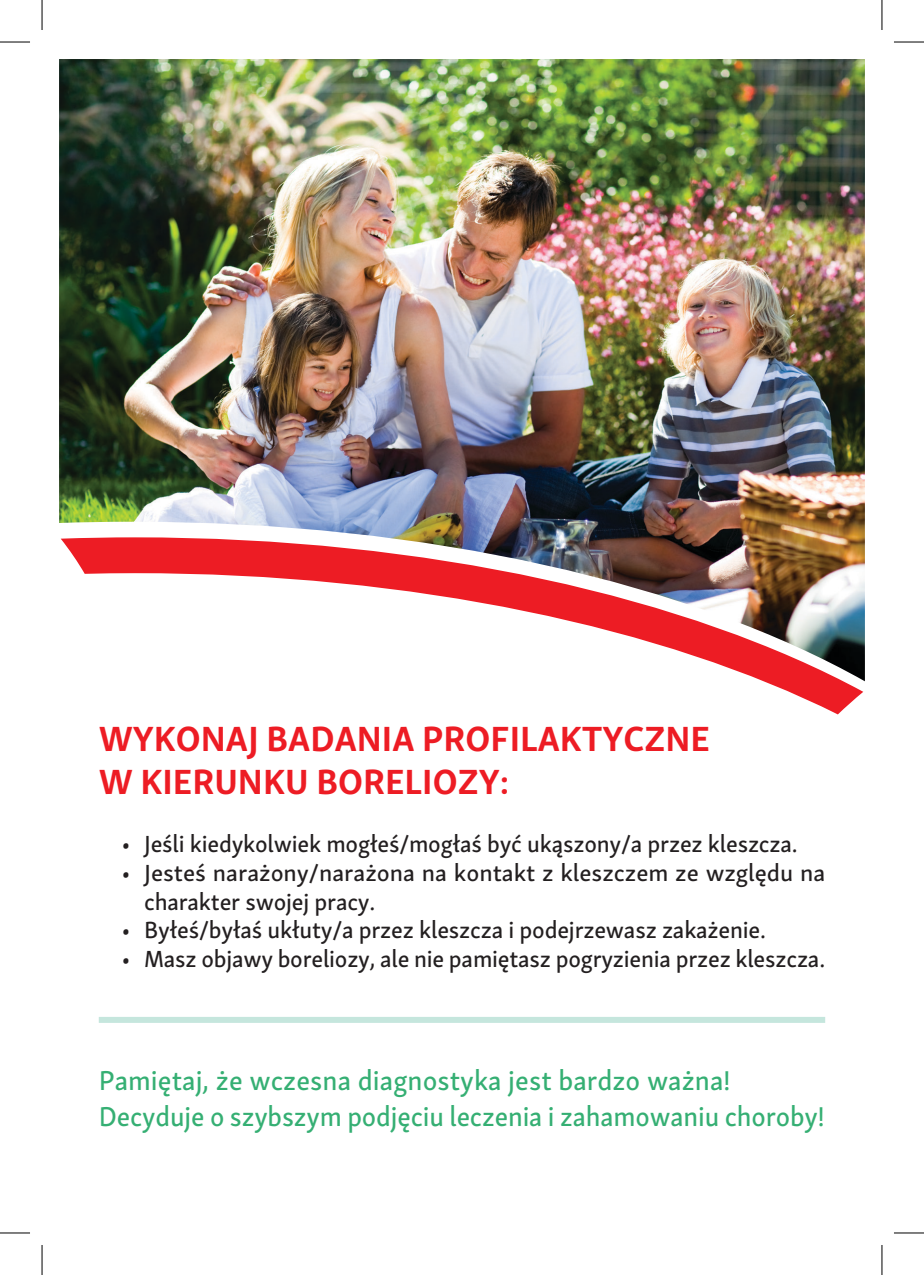
<style>
.page{position:relative;width:924px;height:1275px;background:#fff}
.page>*{position:absolute;margin:0;border:0;box-sizing:border-box;transform-origin:0 0}
._002_Akapit_zwykły{font:700 36px/43.2px "Skolar Sans Pro";color:#ed1c24}
._002_Akapit_zwykły-2{font:500 28px "Skolar Sans Pro";letter-spacing:-.005em;color:#35af73}
.t1{font:500 24px/28.8px "Skolar Sans Pro";letter-spacing:-.01em;color:#231f20}
</style>
<div class="page">
<img style="left:59px;top:59px;width:805px;height:622px">
<svg style="left:61px;top:537px;width:801px;height:177px"></svg>
<div style="left:99px;top:1017px;width:725px;height:6px;background:#c5e6dd"></div>
<hr style="left:0;top:42px;width:30px;height:1px;background:#000">
<hr style="left:893px;top:42px;width:30px;height:1px;background:#000">
<hr style="left:0;top:1232px;width:30px;height:1px;background:#000">
<hr style="left:893px;top:1232px;width:30px;height:1px;background:#000">
<hr style="left:42px;top:0;width:1px;height:30px;background:#000">
<hr style="left:42px;top:1245px;width:1px;height:30px;background:#000">
<hr style="left:881px;top:0;width:1px;height:30px;background:#000">
<hr style="left:881px;top:1245px;width:1px;height:30px;background:#000">
<p class="_002_Akapit_zwykły" style="left:99px;top:714px;width:612px">WYKONAJ BADANIA PROFILAKTYCZNE<br>W KIERUNKU BORELIOZY:</p>
<p class="t1" style="left:121px;top:827px;width:677px">• Jeśli kiedykolwiek mogłeś/mogłaś być ukąszony/a przez kleszcza.</p>
<p class="t1" style="left:144px;top:856px;width:682px;text-indent:-23px">• Jesteś narażony/narażona na kontakt z kleszczem ze względu na charakter swojej pracy.</p>
<p class="t1" style="left:121px;top:914px;width:646px">• Byłeś/byłaś ukłuty/a przez kleszcza i podejrzewasz zakażenie.</p>
<p class="t1" style="left:121px;top:943px;width:705px">• Masz objawy boreliozy, ale nie pamiętasz pogryzienia przez kleszcza.</p>
<p class="_002_Akapit_zwykły-2" style="left:99px;top:1059px;width:633px">Pamiętaj, że wczesna diagnostyka jest bardzo ważna!</p>
<p class="_002_Akapit_zwykły-2" style="left:99px;top:1095px;width:727px">Decyduje o szybszym podjęciu leczenia i zahamowaniu choroby!</p>
</div>
